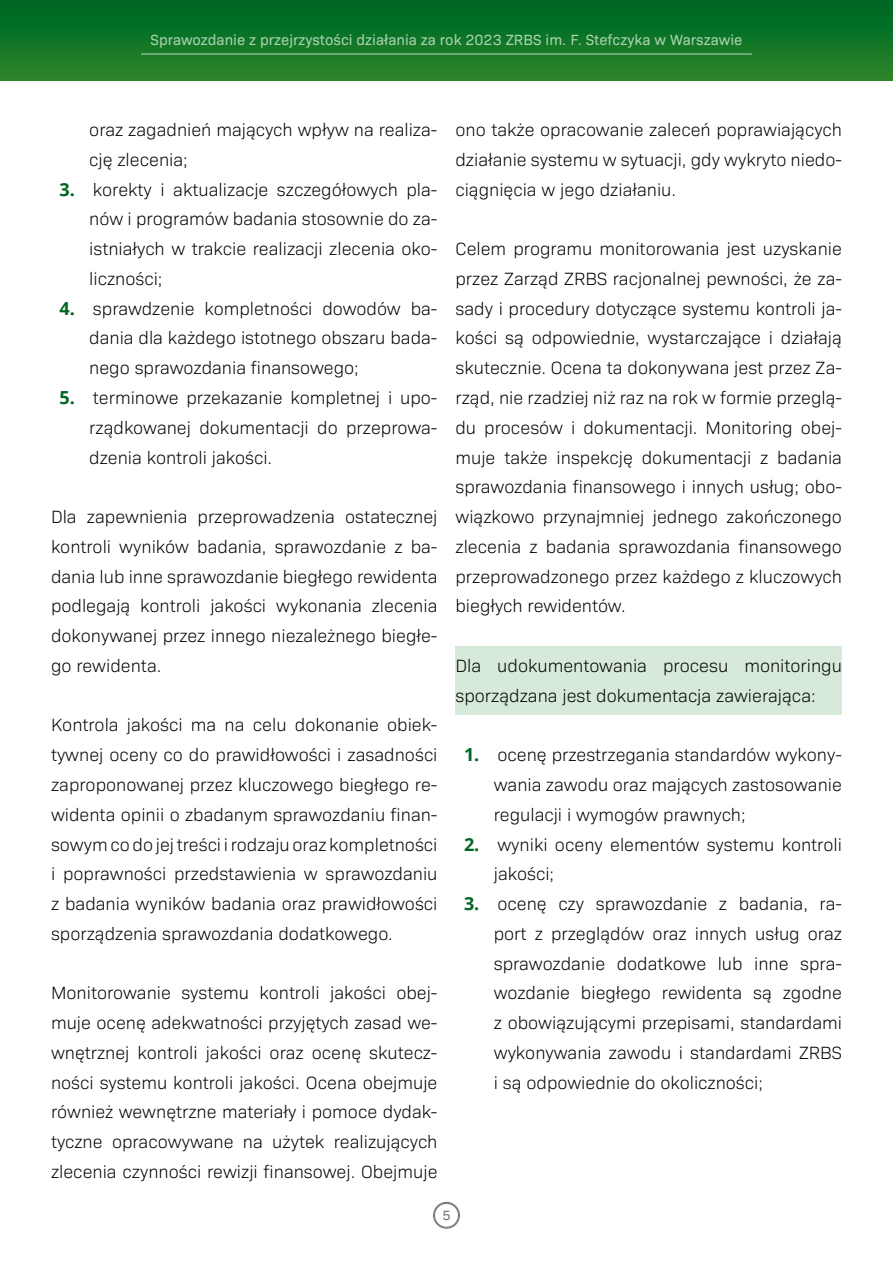
<style>
.page{position:relative;width:893px;height:1263px;background:#fff}
.page>*{position:absolute;margin:0;border:0;box-sizing:border-box;transform-origin:0 0}
.Normal_z_odstepem{font:300 18px/29.7px "Bio Sans";color:#000;text-align:justify}
.Normal_z_odstepem_tlo{font:300 18px/29.7px "Bio Sans";color:#000}
.t1{font:15px "Bio Sans";color:#a8d3af}
.t2{font:13.5px "Bio Sans";color:#706f6f}
.s1{font-family:"Open Sans";font-weight:700;color:#006523}
</style>
<div class="page">
<div style="left:0;top:0;width:893px;height:81px;background:linear-gradient(to bottom,#006624,#2d852a)"></div>
<hr style="left:141px;top:53px;width:611px;height:2px;background:#a8d3af">
<div style="left:433px;top:1202px;width:27px;height:26px;border:1px solid #706f6f;border-radius:50%"></div>
<div style="left:434px;top:1203px;width:25px;height:24px;border:1px solid #706f6f;border-radius:50%"></div>
<div style="left:455px;top:646px;width:387px;height:69px;background:#d7ead9"></div>
<p class="t1" style="left:151px;top:29px;width:593px">Sprawozdanie z przejrzystości działania za rok 2023 ZRBS im. F. Stefczyka w Warszawie</p>
<p class="Normal_z_odstepem" style="left:89px;top:114px;width:350px">oraz zagadnień mających wpływ na realiza&shy;cję zlecenia;</p>
<p class="Normal_z_odstepem" style="left:89px;top:173px;width:350px;text-indent:-30px"><span class="s1">3.</span> korekty i aktualizacje szczegółowych pla&shy;nów i programów badania stosownie do za&shy;istniałych w trakcie realizacji zlecenia oko&shy;liczności;</p>
<p class="Normal_z_odstepem" style="left:89px;top:292px;width:350px;text-indent:-30px"><span class="s1">4.</span> sprawdzenie kompletności dowodów ba&shy;dania dla każdego istotnego obszaru bada&shy;nego sprawozdania finansowego;</p>
<p class="Normal_z_odstepem" style="left:89px;top:382px;width:350px;text-indent:-30px"><span class="s1">5.</span> terminowe przekazanie kompletnej i upo&shy;rządkowanej dokumentacji do przeprowa&shy;dzenia kontroli jakości.</p>
<p class="Normal_z_odstepem" style="left:51px;top:501px;width:388px">Dla zapewnienia przeprowadzenia ostatecznej kontroli wyników badania, sprawozdanie z ba&shy;dania lub inne sprawozdanie biegłego rewidenta podlegają kontroli jakości wykonania zlecenia dokonywanej przez innego niezależnego biegłe&shy;go rewidenta.</p>
<p class="Normal_z_odstepem" style="left:51px;top:709px;width:388px">Kontrola jakości ma na celu dokonanie obiek&shy;tywnej oceny co do prawidłowości i zasadności zaproponowanej przez kluczowego biegłego re&shy;widenta opinii o zbadanym sprawozdaniu finan&shy;sowym co do jej treści i rodzaju oraz kompletności i poprawności przedstawienia w sprawozdaniu z badania wyników badania oraz prawidłowości sporządzenia sprawozdania dodatkowego.</p>
<p class="Normal_z_odstepem" style="left:51px;top:977px;width:388px">Monitorowanie systemu kontroli jakości obej&shy;muje ocenę adekwatności przyjętych zasad we&shy;wnętrznej kontroli jakości oraz ocenę skutecz&shy;ności systemu kontroli jakości. Ocena obejmuje również wewnętrzne materiały i pomoce dydak&shy;tyczne opracowywane na użytek realizujących zlecenia czynności rewizji finansowej. Obejmuje</p>
<p class="Normal_z_odstepem" style="left:455px;top:114px;width:388px">ono także opracowanie zaleceń poprawiających działanie systemu w sytuacji, gdy wykryto niedo&shy;ciągnięcia w jego działaniu.</p>
<p class="Normal_z_odstepem" style="left:455px;top:233px;width:388px">Celem programu monitorowania jest uzyskanie przez Zarząd ZRBS racjonalnej pewności, że za&shy;sady i procedury dotyczące systemu kontroli ja&shy;kości są odpowiednie, wystarczające i działają skutecznie. Ocena ta dokonywana jest przez Za&shy;rząd, nie rzadziej niż raz na rok w formie przeglą&shy;du procesów i dokumentacji. Monitoring obej&shy;muje także inspekcję dokumentacji z badania sprawozdania finansowego i innych usług; obo&shy;wiązkowo przynajmniej jednego zakończonego zlecenia z badania sprawozdania finansowego przeprowadzonego przez każdego z kluczowych biegłych rewidentów.</p>
<p class="Normal_z_odstepem_tlo" style="left:455px;top:649px;width:388px">Dla udokumentowania procesu monitoringu sporządzana jest dokumentacja zawierająca:</p>
<p class="Normal_z_odstepem" style="left:494px;top:739px;width:350px;text-indent:-30px"><span class="s1">1.</span> ocenę przestrzegania standardów wykony&shy;wania zawodu oraz mających zastosowanie regulacji i wymogów prawnych;</p>
<p class="Normal_z_odstepem" style="left:494px;top:828px;width:350px;text-indent:-30px"><span class="s1">2.</span> wyniki oceny elementów systemu kontroli jakości;</p>
<p class="Normal_z_odstepem" style="left:494px;top:888px;width:350px;text-indent:-30px"><span class="s1">3.</span> ocenę czy sprawozdanie z badania, ra&shy;port z przeglądów oraz innych usług oraz sprawozdanie dodatkowe lub inne spra&shy;wozdanie biegłego rewidenta są zgodne z obowiązującymi przepisami, standardami wykonywania zawodu i standardami ZRBS i są odpowiednie do okoliczności;</p>
<p class="t2" style="left:442px;top:1205px;width:10px">5</p>
</div>
